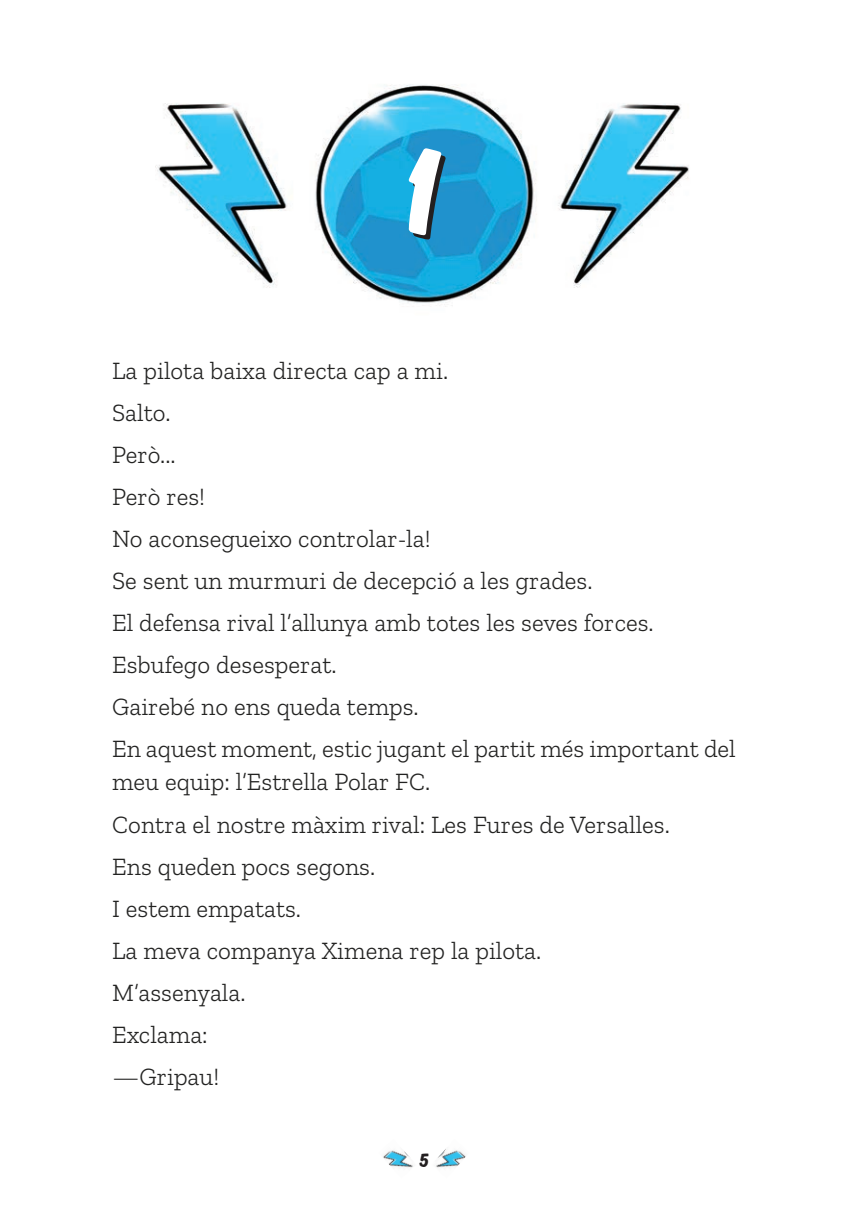
<style>
.page{position:relative;width:850px;height:1218px;background:#fff}
.page>*{position:absolute;margin:0;border:0;box-sizing:border-box;transform-origin:0 0}
.t1{font:130px "Ahkio";color:#fff}
.t2{font:300 25px/42px "Zilla Slab";color:#232322}
.t3{font:20.2px "Ahkio";color:#231f20}
</style>
<div class="page">
<img style="left:315px;top:84px;width:222px;height:221px">
<img style="left:383px;top:1150px;width:30px;height:18px">
<img style="left:436px;top:1149px;width:30px;height:19px">
<img style="left:558px;top:104px;width:131px;height:184px">
<img style="left:155px;top:103px;width:132px;height:185px">
<h1 class="t1" style="left:402px;top:115px;width:37px">1</h1>
<p class="t2" style="left:112px;top:349px;width:625px">La pilota baixa directa cap a mi.<br>Salto.<br>Però...<br>Però res!<br>No aconsegueixo controlar-la!<br>Se sent un murmuri de decepció a les grades.<br>El defensa rival l’allunya amb totes les seves forces.<br>Esbufego desesperat.<br>Gairebé no ens queda temps.<br>En aquest moment, estic jugant el partit més important del</p>
<p class="t2" style="left:112px;top:761px;width:559px">meu equip: l’Estrella Polar FC.<br>Contra el nostre màxim rival: Les Fures de Versalles.<br>Ens queden pocs segons.<br>I estem empatats.<br>La meva companya Ximena rep la pilota.<br>M’assenyala.<br>Exclama:<br>—Gripau!</p>
<p class="t3" style="left:419px;top:1148px;width:11px">5</p>
</div>
